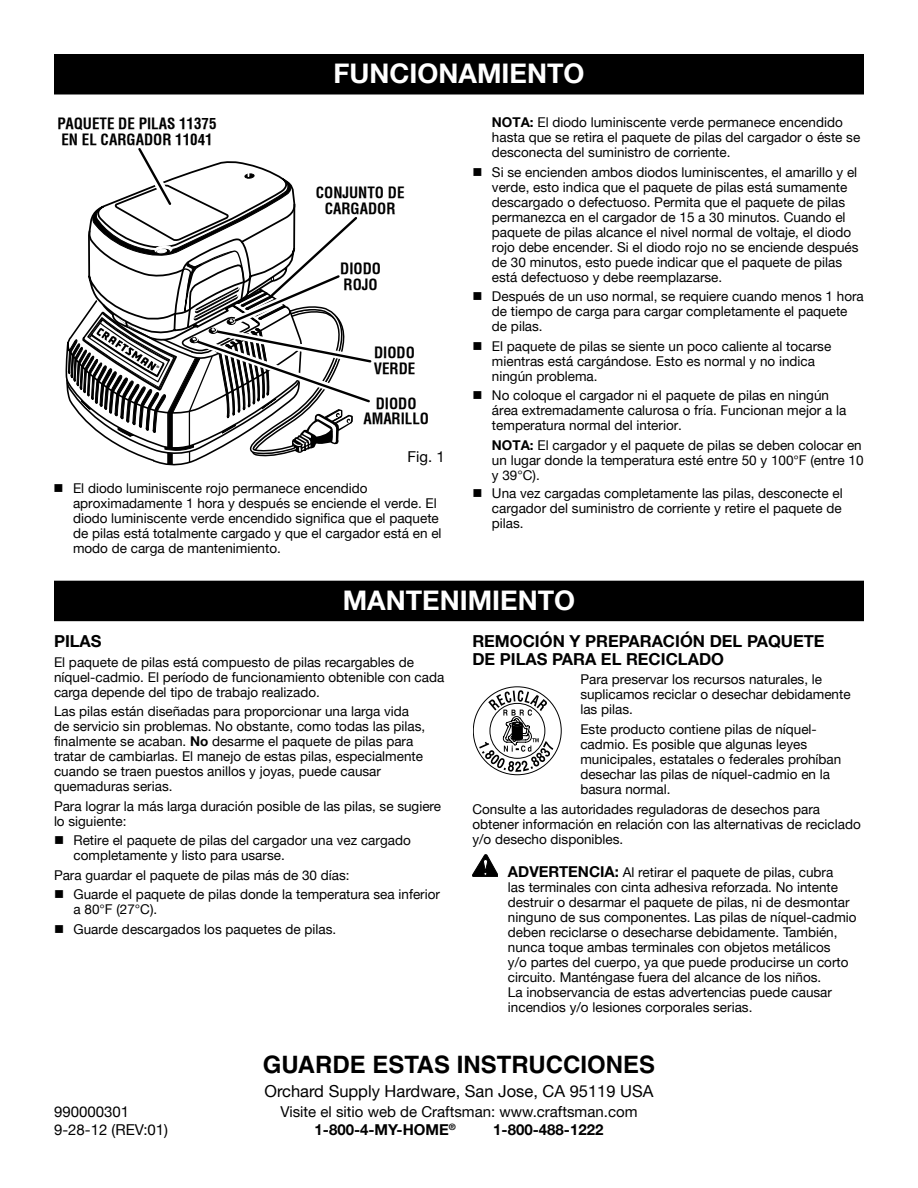
<style>
.page{position:relative;width:918px;height:1188px;background:#fff}
.page>*{position:absolute;margin:0;border:0;box-sizing:border-box;transform-origin:0 0}
.t1{font:700 27px "Helvetica Neue";color:#fff}
.t2{font:700 24px "Helvetica";color:#000}
.t3{font:700 16.5px/18px "Helvetica Neue";color:#000}
.t4{font:16.5px "Helvetica Neue";color:#000}
.t5{font:15px/18px "Helvetica Neue";color:#000}
.t6{font:700 condensed 15px/15.8px "Helvetica";color:#000}
.t7{font:700 15px "Helvetica Neue";color:#000}
.t8{font:13.5px/15px "Helvetica Neue";color:#000}
.s1{font-weight:700}
.s2{font-weight:700;font-size:15px}
</style>
<div class="page">
<svg style="left:473px;top:687px;width:89px;height:88px"></svg>
<div style="left:55px;top:55px;width:808px;height:39px;background:#000"></div>
<div style="left:54px;top:54px;width:810px;height:40px;border:2px solid #000"></div>
<div style="left:55px;top:581px;width:808px;height:39px;background:#000"></div>
<div style="left:54px;top:581px;width:810px;height:40px;border:2px solid #000"></div>
<svg style="left:472px;top:855px;width:26px;height:22px"></svg>
<svg style="left:65px;top:148px;width:307px;height:318px"></svg>
<h1 class="t1" style="left:334px;top:57px;width:35px">FUNCIONA</h1>
<h1 class="t1" style="left:477px;top:57px;width:42px">MIENTO</h1>
<p class="t6" style="left:58px;top:115px;width:161px">PAQUETE DE PILAS 11375<br>EN EL CARGADOR 11041</p>
<p class="t6" style="left:316px;top:185px;width:90px;text-align:center">CONJUNTO DE<br>CARGADOR</p>
<p class="t6" style="left:340px;top:261px;width:42px">DIODO<br>ROJO</p>
<p class="t6" style="left:374px;top:345px;width:43px">DIODO<br>VERDE</p>
<p class="t6" style="left:363px;top:395px;width:67px;text-align:center">DIODO<br>AMARILLO</p>
<p class="t5" style="left:408px;top:448px;width:39px">Fig. 1</p>
<p class="t8" style="left:73px;top:481px;width:370px;text-indent:-19px">■ El diodo luminiscente rojo permanece encendido aproximadamente 1 hora y después se enciende el verde. El diodo luminiscente verde encendido significa que el paquete de pilas está totalmente cargado y que el cargador está en el modo de carga de mantenimiento.</p>
<p class="t8" style="left:492px;top:115px;width:370px"><span class="s1">NOTA:</span> El diodo luminiscente verde permanece encendido hasta que se retira el paquete de pilas del cargador o éste se desconecta del suministro de corriente.</p>
<p class="t8" style="left:492px;top:164px;width:368px;text-indent:-19px">■ Si se encienden ambos diodos luminiscentes, el amarillo y el verde, esto indica que el paquete de pilas está sumamente descargado o defectuoso. Permita que el paquete de pilas permanezca en el cargador de 15 a 30 minutos. Cuando el paquete de pilas alcance el nivel normal de voltaje, el diodo rojo debe encender. Si el diodo rojo no se enciende después de 30 minutos, esto puede indicar que el paquete de pilas está defectuoso y debe reemplazarse.</p>
<p class="t8" style="left:492px;top:289px;width:373px;text-indent:-19px">■ Después de un uso normal, se requiere cuando menos 1 hora de tiempo de carga para cargar completamente el paquete de pilas.</p>
<p class="t8" style="left:492px;top:338px;width:341px;text-indent:-19px">■ El paquete de pilas se siente un poco caliente al tocarse mientras está cargándose. Esto es normal y no indica ningún problema.</p>
<p class="t8" style="left:492px;top:388px;width:356px;text-indent:-19px">■ No coloque el cargador ni el paquete de pilas en ningún área extremadamente calurosa o fría. Funcionan mejor a la temperatura normal del interior.</p>
<p class="t8" style="left:492px;top:437px;width:373px"><span class="s1">NOTA:</span> El cargador y el paquete de pilas se deben colocar en un lugar donde la temperatura esté entre 50 y 100°F (entre 10 y 39°C).</p>
<p class="t8" style="left:492px;top:486px;width:352px;text-align:justify;text-indent:-19px">■ Una vez cargadas completamente las pilas, desconecte el cargador del suministro de corriente y retire el paquete de pilas.</p>
<h1 class="t1" style="left:343px;top:584px;width:42px">MANTENI</h1>
<h1 class="t1" style="left:468px;top:584px;width:42px">MIENTO</h1>
<p class="t3" style="left:54px;top:632px;width:49px">PILAS</p>
<p class="t8" style="left:54px;top:654px;width:392px">El paquete de pilas está compuesto de pilas recargables de níquel-cadmio. El período de funcionamiento obtenible con cada carga depende del tipo de trabajo realizado.</p>
<p class="t8" style="left:54px;top:704px;width:373px">Las pilas están diseñadas para proporcionar una larga vida de servicio sin problemas. No obstante, como todas las pilas, finalmente se acaban. <span class="s1">NO</span> desarme el paquete de pilas para tratar de cambiarlas. El manejo de estas pilas, especialmente cuando se traen puestos anillos y joyas, puede causar quemaduras serias.</p>
<p class="t8" style="left:54px;top:798px;width:389px">Para lograr la más larga duración posible de las pilas, se sugiere lo siguiente:</p>
<p class="t8" style="left:73px;top:833px;width:339px;text-indent:-19px">■ Retire el paquete de pilas del cargador una vez cargado completamente y listo para usarse.</p>
<p class="t8" style="left:54px;top:867px;width:297px">Para guardar el paquete de pilas más de 30 días:</p>
<p class="t8" style="left:73px;top:887px;width:368px;text-indent:-19px">■ Guarde el paquete de pilas donde la temperatura sea inferior a 80°F (27°C).</p>
<p class="t8" style="left:54px;top:921px;width:284px">■ Guarde descargados los paquetes de pilas.</p>
<p class="t3" style="left:472px;top:632px;width:354px">REMOCIÓN Y PREPARACIÓN DEL PAQUETE<br>DE PILAS PARA EL RECICLADO</p>
<p class="t8" style="left:580px;top:672px;width:272px">Para preservar los recursos naturales, le suplicamos reciclar o desechar debidamente las pilas.</p>
<p class="t8" style="left:580px;top:721px;width:263px">Este producto contiene pilas de níquel&shy;cadmio. Es posible que algunas leyes municipales, estatales o federales prohíban desechar las pilas de níquel-cadmio en la basura normal.</p>
<p class="t8" style="left:472px;top:801px;width:390px">Consulte a las autoridades reguladoras de desechos para obtener información en relación con las alternativas de reciclado y/o desecho disponibles.</p>
<p class="t8" style="left:508px;top:864px;width:350px"><span class="s2">ADVERTENCIA:</span> Al retirar el paquete de pilas, cubra<br>las terminales con cinta adhesiva reforzada. No intente destruir o desarmar el paquete de pilas, ni de desmontar ninguno de sus componentes. Las pilas de níquel-cadmio deben reciclarse o desecharse debidamente. También, nunca toque ambas terminales con objetos metálicos<br>y/o partes del cuerpo, ya que puede producirse un corto circuito. Manténgase fuera del alcance de los niños.<br>La inobservancia de estas advertencias puede causar incendios y/o lesiones corporales serias.</p>
<p class="t5" style="left:54px;top:1103px;width:116px">990000301<br>9-28-12 (REV:01)</p>
<h2 class="t2" style="left:263px;top:1050px;width:394px">GUARDE ESTAS INSTRUCCIONES</h2>
<p class="t4" style="left:264px;top:1081px;width:391px">Orchard Supply Hardware, San Jose, CA 95119 USA</p>
<p class="t5" style="left:315px;top:1102px;width:324px;text-indent:-34px">Visite el sitio web de Craftsman: www.craftsman.com<br><span class="s1">1-800-4-MY-HOME</span><sup>®</sup></p>
<p class="t7" style="left:493px;top:1120px;width:112px">1-800-488-1222</p>
</div>
